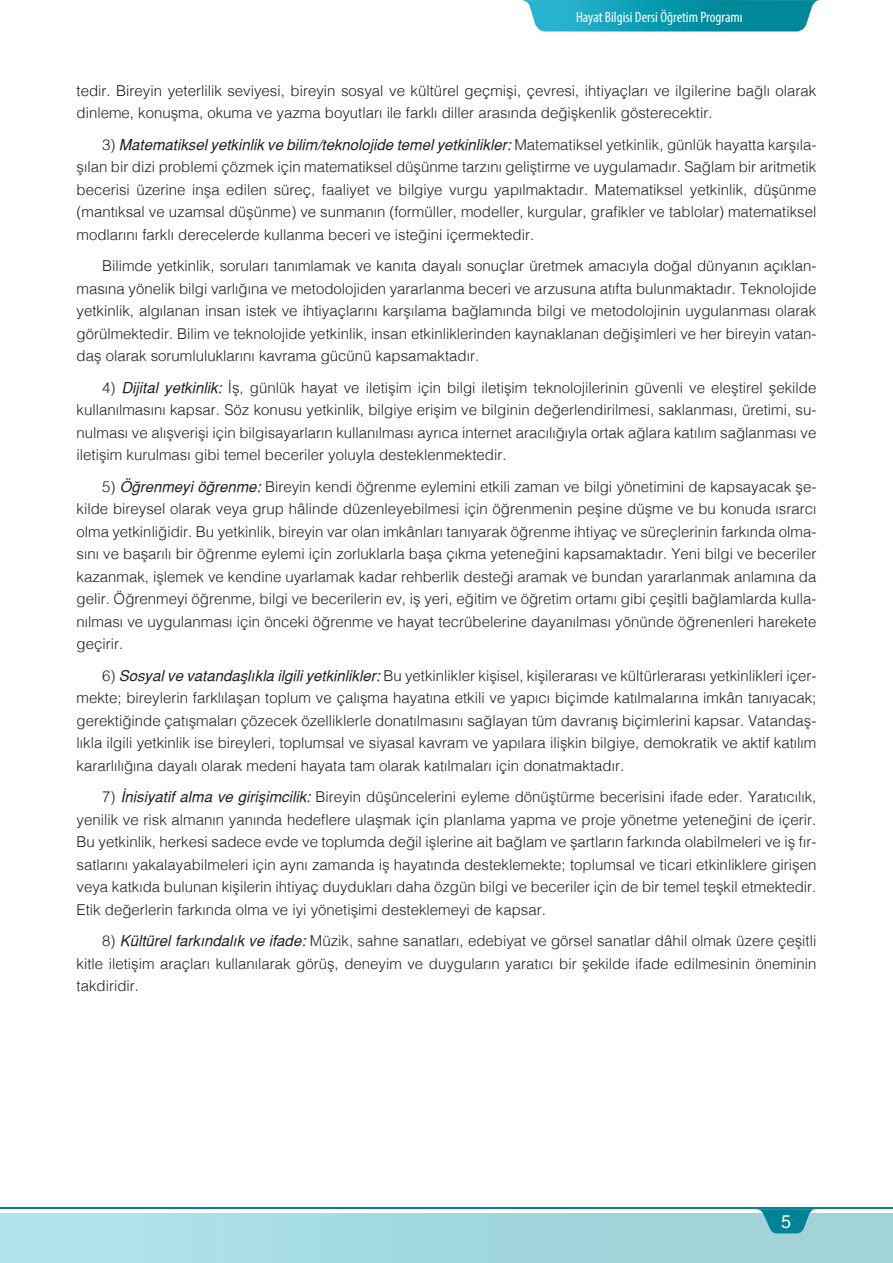
<style>
.page{position:relative;width:893px;height:1263px;background:#fff}
.page>*{position:absolute;margin:0;border:0;box-sizing:border-box;transform-origin:0 0}
.t1{font:500 18px "Helvetica";color:#fff}
.t2{font:300 15px/22.5px "Helvetica";color:#231f20;text-align:justify}
.t3{font:condensed 15px "Myriad Pro";color:#fff}
.s1{font-weight:400;font-style:italic}
</style>
<div class="page">
<div style="left:0;top:1213px;width:893px;height:50px;background:linear-gradient(to right,#aee3ed,#9dcfd4)"></div>
<hr style="left:0;top:1213px;width:1px;height:50px;background:#afe2ec">
<hr style="left:0;top:1207px;width:893px;height:2px;background:#008297">
<svg style="left:756px;top:1209px;width:66px;height:25px;background:#45a5b3"></svg>
<svg style="left:522px;top:0;width:298px;height:32px;background:#21a1b5"></svg>
<p class="t3" style="left:576px;top:8px;width:168px">Hayat Bilgisi Dersi Öğretim Programı</p>
<p class="t2" style="left:77px;top:78px;width:741px">tedir. Bireyin yeterlilik seviyesi, bireyin sosyal ve kültürel geçmişi, çevresi, ihtiyaçları ve ilgilerine bağlı olarak dinleme, konuşma, okuma ve yazma boyutları ile farklı diller arasında değişkenlik gösterecektir.</p>
<p class="t2" style="left:77px;top:132px;width:741px;text-indent:26px">3) <span class="s1">Matematiksel yetkinlik ve bilim/teknolojide temel yetkinlikler:</span> Matematiksel yetkinlik, günlük hayatta karşıla&shy;şılan bir dizi problemi çözmek için matematiksel düşünme tarzını geliştirme ve uygulamadır. Sağlam bir aritmetik becerisi üzerine inşa edilen süreç, faaliyet ve bilgiye vurgu yapılmaktadır. Matematiksel yetkinlik, düşünme (mantıksal ve uzamsal düşünme) ve sunmanın (formüller, modeller, kurgular, grafikler ve tablolar) matematiksel modlarını farklı derecelerde kullanma beceri ve isteğini içermektedir.</p>
<p class="t2" style="left:77px;top:254px;width:741px;text-indent:26px">Bilimde yetkinlik, soruları tanımlamak ve kanıta dayalı sonuçlar üretmek amacıyla doğal dünyanın açıklan&shy;masına yönelik bilgi varlığına ve metodolojiden yararlanma beceri ve arzusuna atıfta bulunmaktadır. Teknolojide yetkinlik, algılanan insan istek ve ihtiyaçlarını karşılama bağlamında bilgi ve metodolojinin uygulanması olarak görülmektedir. Bilim ve teknolojide yetkinlik, insan etkinliklerinden kaynaklanan değişimleri ve her bireyin vatan&shy;daş olarak sorumluluklarını kavrama gücünü kapsamaktadır.</p>
<p class="t2" style="left:77px;top:375px;width:741px;text-indent:26px">4) <span class="s1">Dijital yetkinlik:</span> İş, günlük hayat ve iletişim için bilgi iletişim teknolojilerinin güvenli ve eleştirel şekilde kullanılmasını kapsar. Söz konusu yetkinlik, bilgiye erişim ve bilginin değerlendirilmesi, saklanması, üretimi, su&shy;nulması ve alışverişi için bilgisayarların kullanılması ayrıca internet aracılığıyla ortak ağlara katılım sağlanması ve iletişim kurulması gibi temel beceriler yoluyla desteklenmektedir.</p>
<p class="t2" style="left:77px;top:474px;width:741px;text-indent:26px">5) <span class="s1">Öğrenmeyi öğrenme:</span> Bireyin kendi öğrenme eylemini etkili zaman ve bilgi yönetimini de kapsayacak şe&shy;kilde bireysel olarak veya grup hâlinde düzenleyebilmesi için öğrenmenin peşine düşme ve bu konuda ısrarcı olma yetkinliğidir. Bu yetkinlik, bireyin var olan imkânları tanıyarak öğrenme ihtiyaç ve süreçlerinin farkında olma&shy;sını ve başarılı bir öğrenme eylemi için zorluklarla başa çıkma yeteneğini kapsamaktadır. Yeni bilgi ve beceriler kazanmak, işlemek ve kendine uyarlamak kadar rehberlik desteği aramak ve bundan yararlanmak anlamına da gelir. Öğrenmeyi öğrenme, bilgi ve becerilerin ev, iş yeri, eğitim ve öğretim ortamı gibi çeşitli bağlamlarda kulla&shy;nılması ve uygulanması için önceki öğrenme ve hayat tecrübelerine dayanılması yönünde öğrenenleri harekete geçirir.</p>
<p class="t2" style="left:77px;top:663px;width:741px;text-indent:26px">6) <span class="s1">Sosyal ve vatandaşlıkla ilgili yetkinlikler:</span> Bu yetkinlikler kişisel, kişilerarası ve kültürlerarası yetkinlikleri içer&shy;mekte; bireylerin farklılaşan toplum ve çalışma hayatına etkili ve yapıcı biçimde katılmalarına imkân tanıyacak; gerektiğinde çatışmaları çözecek özelliklerle donatılmasını sağlayan tüm davranış biçimlerini kapsar. Vatandaş&shy;lıkla ilgili yetkinlik ise bireyleri, toplumsal ve siyasal kavram ve yapılara ilişkin bilgiye, demokratik ve aktif katılım kararlılığına dayalı olarak medeni hayata tam olarak katılmaları için donatmaktadır.</p>
<p class="t2" style="left:77px;top:785px;width:741px;text-indent:26px">7) <span class="s1">İnisiyatif alma ve girişimcilik:</span> Bireyin düşüncelerini eyleme dönüştürme becerisini ifade eder. Yaratıcılık, yenilik ve risk almanın yanında hedeflere ulaşmak için planlama yapma ve proje yönetme yeteneğini de içerir.<br>Bu yetkinlik, herkesi sadece evde ve toplumda değil işlerine ait bağlam ve şartların farkında olabilmeleri ve iş fır&shy;satlarını yakalayabilmeleri için aynı zamanda iş hayatında desteklemekte; toplumsal ve ticari etkinliklere girişen veya katkıda bulunan kişilerin ihtiyaç duydukları daha özgün bilgi ve beceriler için de bir temel teşkil etmektedir.<br>Etik değerlerin farkında olma ve iyi yönetişimi desteklemeyi de kapsar.</p>
<p class="t2" style="left:77px;top:929px;width:741px;text-indent:25px">8) <span class="s1">Kültürel farkındalık ve ifade:</span> Müzik, sahne sanatları, edebiyat ve görsel sanatlar dâhil olmak üzere çeşitli kitle iletişim araçları kullanılarak görüş, deneyim ve duyguların yaratıcı bir şekilde ifade edilmesinin öneminin takdiridir.</p>
<p class="t1" style="left:781px;top:1211px;width:12px">5</p>
</div>
